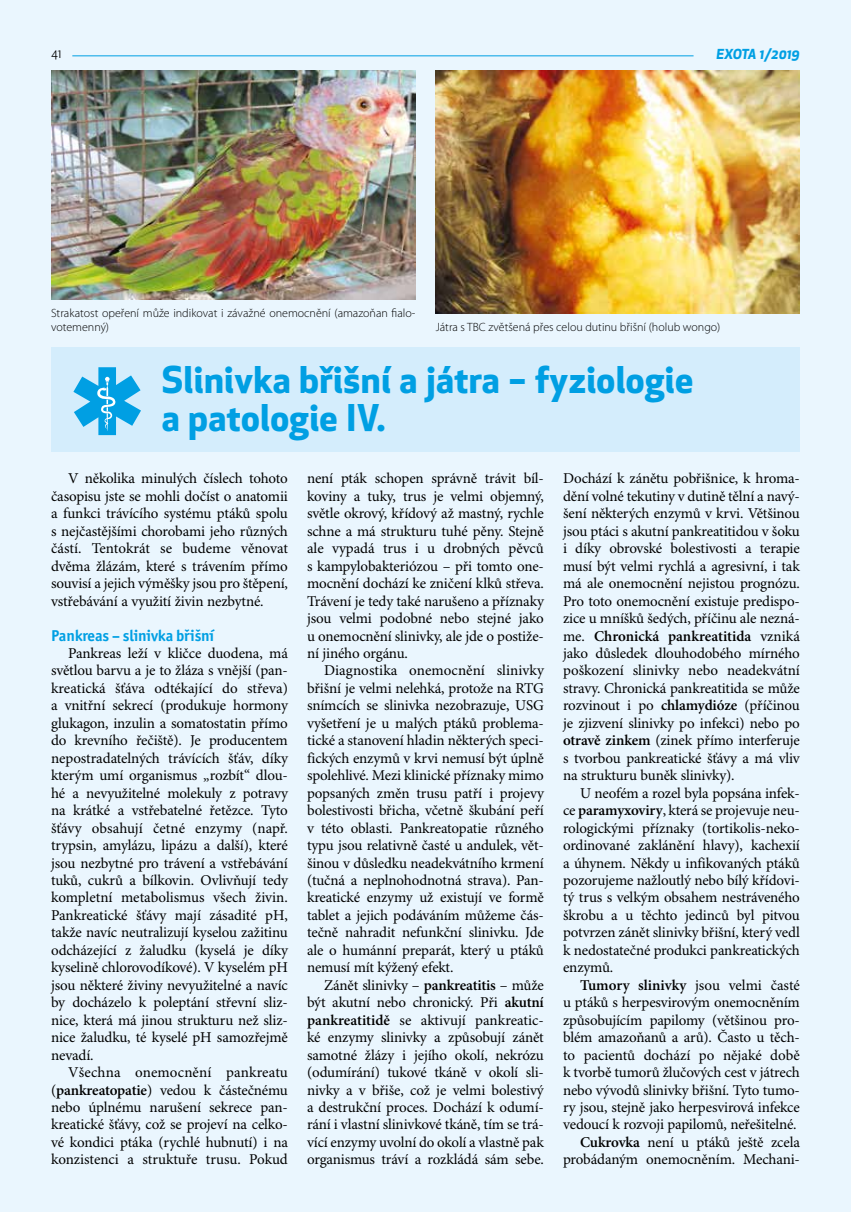
<style>
.page{position:relative;width:851px;height:1212px;background:#fff}
.page>*{position:absolute;margin:0;border:0;box-sizing:border-box;transform-origin:0 0}
.t1{font:700 36px/37.5px "Apex New";letter-spacing:.01em;color:#009fe3}
.t2{font:700 15.75px "Officina Sans Itc TOT";letter-spacing:-.01em;color:#009fe3}
.t3{font:15px/17.4px "Minion Pro";letter-spacing:-.01em;color:#000;text-align:justify}
.t4{font:italic 700 13.5px "Apex New";color:#009fe3}
.t5{font:300 12px/13.5px "Myriad Pro";color:#000}
.t6{font:12px "Apex New";color:#000}
.s1{font-weight:600}
</style>
<div class="page">
<div style="left:0;top:0;width:850px;height:1212px;background:#eaf6fe"></div>
<div style="left:51px;top:347px;width:748px;height:105px;background:#d4edfc"></div>
<svg style="left:73px;top:367px;width:68px;height:68px"></svg>
<img style="left:435px;top:70px;width:364px;height:243px">
<img style="left:51px;top:70px;width:364px;height:230px">
<hr style="left:72px;top:55px;width:621px;height:1px;background:#009fe3">
<p class="t6" style="left:51px;top:46px;width:12px">41</p>
<p class="t4" style="left:716px;top:44px;width:85px">EXOTA 1/2019</p>
<p class="t5" style="left:51px;top:307px;width:366px">Strakatost opeření může indikovat i závažné onemocnění (amazoňan fialo&shy;votemenný)</p>
<p class="t5" style="left:435px;top:320px;width:286px">Játra s TBC zvětšená přes celou dutinu břišní (holub wongo)</p>
<h1 class="t1" style="left:162px;top:360px;width:533px">Slinivka břišní a játra – fyziologie a patologie IV.</h1>
<p class="t3" style="left:51px;top:470px;width:238px;text-indent:17px">V několika minulých číslech tohoto časopisu jste se mohli dočíst o anatomii a funkci trávícího systému ptáků spolu s nejčastějšími chorobami jeho různých částí. Tentokrát se budeme věnovat dvěma žlázám, které s trávením přímo souvisí a jejich výměšky jsou pro štěpení, vstřebávání a využití živin nezbytné.</p>
<p class="t2" style="left:51px;top:625px;width:165px">Pankreas – slinivka břišní</p>
<p class="t3" style="left:51px;top:645px;width:238px;text-indent:17px">Pankreas leží v kličce duodena, má světlou barvu a je to žláza s vnější (pan&shy;kreatická šťáva odtékající do střeva) a vnitřní sekrecí (produkuje hormony glukagon, inzulin a somatostatin přímo do krevního řečiště). Je producentem nepostradatelných trávících šťáv, díky kterým umí organismus „rozbít“ dlou&shy;hé a nevyužitelné molekuly z potravy na krátké a vstřebatelné řetězce. Tyto šťávy obsahují četné enzymy (např. trypsin, amylázu, lipázu a další), které jsou nezbytné pro trávení a vstřebávání tuků, cukrů a bílkovin. Ovlivňují tedy kompletní metabolismus všech živin.<br>Pankreatické šťávy mají zásadité pH, takže navíc neutralizují kyselou zažitinu odcházející z žaludku (kyselá je díky kyselině chlorovodíkové). V kyselém pH jsou některé živiny nevyužitelné a navíc by docházelo k poleptání střevní sliz&shy;nice, která má jinou strukturu než sliz&shy;nice žaludku, té kyselé pH samozřejmě nevadí.</p>
<p class="t3" style="left:51px;top:1064px;width:238px;text-indent:17px">Všechna onemocnění pankreatu (<span class="s1">pankreatopatie</span>) vedou k částečnému nebo úplnému narušení sekrece pan&shy;kreatické šťávy, což se projeví na celko&shy;vé kondici ptáka (rychlé hubnutí) i na konzistenci a struktuře trusu. Pokud</p>
<p class="t3" style="left:307px;top:470px;width:238px">není pták schopen správně trávit bíl&shy;koviny a tuky, trus je velmi objemný, světle okrový, křídový až mastný, rychle schne a má strukturu tuhé pěny. Stejně ale vypadá trus i u drobných pěvců s kampylobakteriózou – při tomto one&shy;mocnění dochází ke zničení klků střeva.<br>Trávení je tedy také narušeno a příznaky jsou velmi podobné nebo stejné jako u onemocnění slinivky, ale jde o postiže&shy;ní jiného orgánu.</p>
<p class="t3" style="left:307px;top:662px;width:238px;text-indent:17px">Diagnostika onemocnění slinivky břišní je velmi nelehká, protože na RTG snímcích se slinivka nezobrazuje, USG vyšetření je u malých ptáků problema&shy;tické a stanovení hladin některých speci&shy;fických enzymů v krvi nemusí být úplně spolehlivé. Mezi klinické příznaky mimo popsaných změn trusu patří i projevy bolestivosti břicha, včetně škubání peří v této oblasti. Pankreatopatie různého typu jsou relativně časté u andulek, vět&shy;šinou v důsledku neadekvátního krmení (tučná a neplnohodnotná strava). Pan&shy;kreatické enzymy už existují ve formě tablet a jejich podáváním můžeme čás&shy;tečně nahradit nefunkční slinivku. Jde ale o humánní preparát, který u ptáků nemusí mít kýžený efekt.</p>
<p class="t3" style="left:307px;top:977px;width:238px;text-indent:17px">Zánět slinivky – <span class="s1">pankreatitis</span> – může být akutní nebo chronický. Při <span class="s1">akutní pankreatitidě</span> se aktivují pankreatic&shy;ké enzymy slinivky a způsobují zánět samotné žlázy i jejího okolí, nekrózu (odumírání) tukové tkáně v okolí sli&shy;nivky a v břiše, což je velmi bolestivý a destrukční proces. Dochází k odumí&shy;rání i vlastní slinivkové tkáně, tím se trá&shy;vící enzymy uvolní do okolí a vlastně pak organismus tráví a rozkládá sám sebe.</p>
<p class="t3" style="left:563px;top:470px;width:238px">Dochází k zánětu pobřišnice, k hroma&shy;dění volné tekutiny v dutině tělní a navý&shy;šení některých enzymů v krvi. Většinou jsou ptáci s akutní pankreatitidou v šoku i díky obrovské bolestivosti a terapie musí být velmi rychlá a agresivní, i tak má ale onemocnění nejistou prognózu.<br>Pro toto onemocnění existuje predispo&shy;zice u mníšků šedých, příčinu ale nezná&shy;me. <span class="s1">Chronická pankreatitida</span> vzniká jako důsledek dlouhodobého mírného poškození slinivky nebo neadekvátní stravy. Chronická pankreatitida se může rozvinout i po <span class="s1">chlamydióze</span> (příčinou je zjizvení slinivky po infekci) nebo po <span class="s1">otravě zinkem</span> (zinek přímo interferuje s tvorbou pankreatické šťávy a má vliv na strukturu buněk slinivky).</p>
<p class="t3" style="left:563px;top:785px;width:238px;text-indent:17px">U neofém a rozel byla popsána infek&shy;ce <span class="s1">paramyxoviry</span>, která se projevuje neu&shy;rologickými příznaky (tortikolis-neko&shy;ordinované zaklánění hlavy), kachexií a úhynem. Někdy u infikovaných ptáků pozorujeme nažloutlý nebo bílý křídovi&shy;tý trus s velkým obsahem nestráveného škrobu a u těchto jedinců byl pitvou potvrzen zánět slinivky břišní, který vedl k nedostatečné produkci pankreatických enzymů.</p>
<p class="t3" style="left:563px;top:977px;width:238px;text-align:right"><span class="s1">Tumory slinivky</span> jsou velmi časté<br>u ptáků s herpesvirovým onemocněním způsobujícím papilomy (většinou pro&shy;blém amazoňanů a arů). Často u těch&shy;to pacientů dochází po nějaké době k tvorbě tumorů žlučových cest v játrech nebo vývodů slinivky břišní. Tyto tumo&shy;ry jsou, stejně jako herpesvirová infekce vedoucí k rozvoji papilomů, neřešitelné.<br><span class="s1">Cukrovka</span> není u ptáků ještě zcela probádaným onemocněním. Mechani-</p>
</div>
